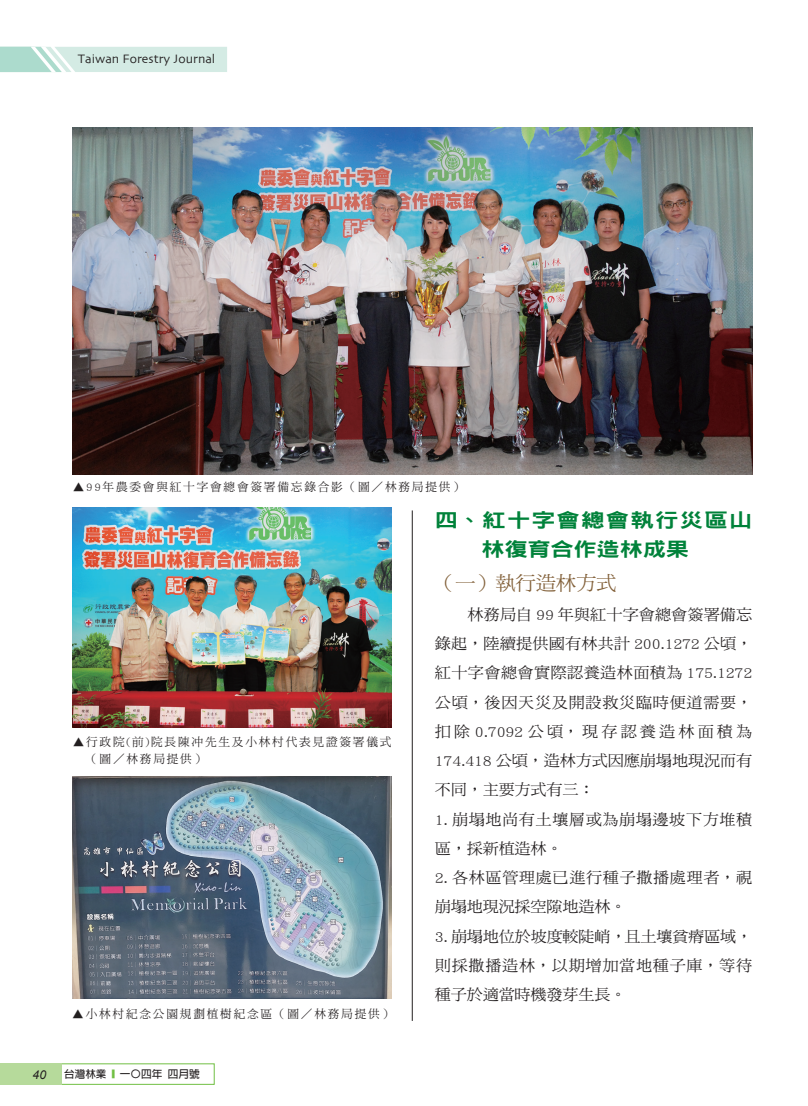
<style>
.page{position:relative;width:808px;height:1106px;background:#fff}
.page>*{position:absolute;margin:0;border:0;box-sizing:border-box;transform-origin:0 0}
.標{font:19.5px/29.2px "DF Hei Std W9";letter-spacing:.055em;color:#00823a;scale:1.2 1}
.中標{font:19.5px "DF Ming Std W5";letter-spacing:-.015em;color:#826039;scale:1.05 1}
.new{font:15.45px/29.2px "DF Ming Std W5";letter-spacing:-.01em;color:#231f20;text-align:justify;scale:1.05 1}
.new-2{font:15.45px/29.2px "DF Ming Std W5";letter-spacing:.035em;color:#231f20;scale:1.05 1}
.new-3{font:15.45px/29.2px "DF Ming Std W5";letter-spacing:.03em;color:#231f20;scale:1.05 1}
.t1{font:12.75px "Skia";color:#231f20}
.t2{font:italic 12.15px "Arial";color:#231f20}
.照片說{font:11.7px/17.5px "DF Ming Std W5";letter-spacing:.15em;color:#231f20}
.t3{font:700 10.65px "AR Hei B5";color:#231f20}
.s1{color:#71bf44}
</style>
<div class="page">
<hr style="left:412px;top:510px;width:1px;height:510px;background:#231f20">
<img style="left:73px;top:128px;width:679px;height:347px">
<img style="left:72px;top:776px;width:319px;height:222px">
<img style="left:73px;top:507px;width:319px;height:221px">
<div style="left:0;top:1063px;width:62px;height:21px;background:#b6da9b"></div>
<svg style="left:0;top:47px;width:227px;height:25px;background:#cee8e0"></svg>
<p class="t1" style="left:78px;top:51px;width:139px">Taiwan Forestry Journal</p>
<p class="照片說" style="left:73px;top:478px;width:393px">▲99年農委會與紅十字會總會簽署備忘錄合影（圖／林務局提供）</p>
<p class="照片說" style="left:86px;top:732px;width:307px;text-indent:-14px">▲行政院(前)院長陳冲先生及小林村代表見證簽署儀式（圖／林務局提供）</p>
<p class="照片說" style="left:72px;top:1004px;width:322px">▲小林村紀念公園規劃植樹紀念區（圖／林務局提供）</p>
<p class="標" style="left:481px;top:505px;width:227px;text-indent:-46px">四、紅十字會總會執行災區山林復育合作造林成果</p>
<p class="中標" style="left:435px;top:572px;width:175px">（一）執行造林方式</p>
<p class="new" style="left:435px;top:599px;width:304px;text-indent:33px">林務局自 99 年與紅十字會總會簽署備忘錄起，陸續提供國有林共計 200.1272 公頃，紅十字會總會實際認養造林面積為 175.1272公頃，後因天災及開設救災臨時便道需要，扣除0.7092公頃，現存認養造林面積為174.418 公頃，造林方式因應崩塌地現況而有不同，主要方式有三：</p>
<p class="new-3" style="left:435px;top:804px;width:304px">1. 崩塌地尚有土壤層或為崩塌邊坡下方堆積區，採新植造林。</p>
<p class="new-2" style="left:435px;top:862px;width:304px">2. 各林區管理處已進行種子撒播處理者，視崩塌地現況採空隙地造林。</p>
<p class="new" style="left:435px;top:921px;width:304px">3. 崩塌地位於坡度較陡峭，且土壤貧瘠區域，則採撒播造林，以期增加當地種子庫，等待種子於適當時機發芽生長。</p>
<p class="t2" style="left:33px;top:1066px;width:15px">40</p>
<p class="t3" style="left:64px;top:1068px;width:137px">台灣林業 <span class="s1">■</span> 一〇四年 四月號</p>
</div>
